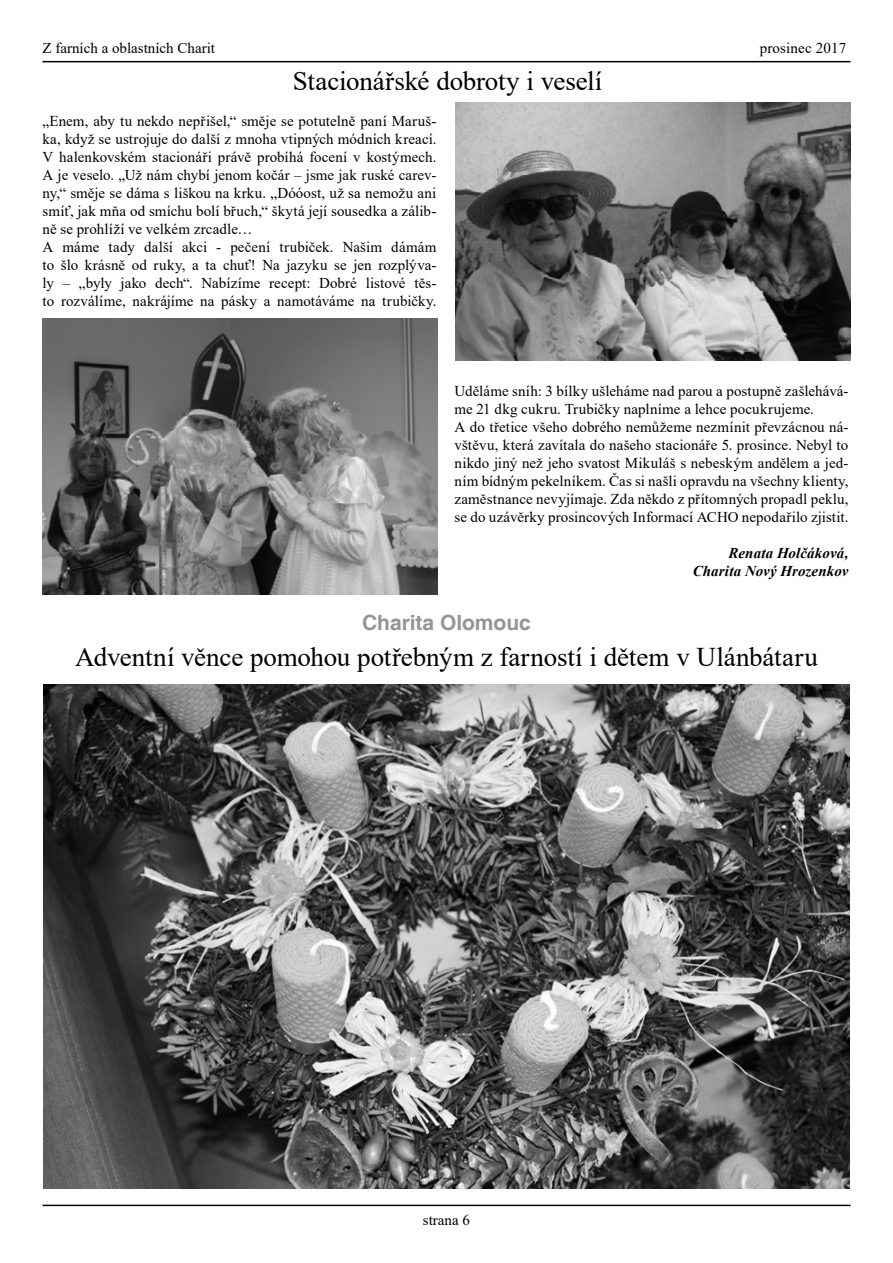
<style>
.page{position:relative;width:893px;height:1263px;background:#fff}
.page>*{position:absolute;margin:0;border:0;box-sizing:border-box;transform-origin:0 0}
.t1{font:27px "Times New Roman";letter-spacing:-.005em;color:#000}
.t2{font:700 21px "Helvetica";color:#939598}
.t3{font:15px/18px "Times New Roman";letter-spacing:.005em;color:#000}
.t4{font:italic 700 15px/18px "Times New Roman";letter-spacing:.005em;color:#000;text-align:right}
</style>
<div class="page">
<hr style="left:43px;top:1205px;width:807px;height:1px;background:#000">
<hr style="left:43px;top:61px;width:807px;height:1px;background:#000">
<img style="left:43px;top:684px;width:807px;height:504px">
<img style="left:42px;top:318px;width:396px;height:276px">
<img style="left:455px;top:103px;width:395px;height:257px">
<p class="t3" style="left:43px;top:38px;width:174px">Z farních a oblastních Charit</p>
<h1 class="t1" style="left:293px;top:62px;width:311px">Stacionářské dobroty i veselí</h1>
<p class="t3" style="left:43px;top:112px;width:396px">„Enem, aby tu nekdo nepřišel,“ směje se potutelně paní Maruš&shy;ka, když se ustrojuje do další z mnoha vtipných módních kreací.<br>V halenkovském stacionáři právě probíhá focení v kostýmech.<br>A je veselo. „Už nám chybí jenom kočár – jsme jak ruské carev&shy;ny,“ směje se dáma s liškou na krku. „Dóóost, už sa nemožu ani smíť, jak mňa od smíchu bolí břuch,“ škytá její sousedka a zálib&shy;ně se prohlíží ve velkém zrcadle…<br>A máme tady další akci - pečení trubiček. Našim dámám to šlo krásně od ruky, a ta chuť! Na jazyku se jen rozplýva&shy;ly – „byly jako dech“. Nabízíme recept: Dobré listové těs&shy;to rozválíme, nakrájíme na pásky a namotáváme na trubičky.</p>
<p class="t3" style="left:760px;top:38px;width:88px">prosinec 2017</p>
<p class="t3" style="left:454px;top:382px;width:395px">Uděláme sníh: 3 bílky ušleháme nad parou a postupně zašlehává&shy;me 21 dkg cukru. Trubičky naplníme a lehce pocukrujeme.<br>A do třetice všeho dobrého nemůžeme nezmínit převzácnou ná&shy;vštěvu, která zavítala do našeho stacionáře 5. prosince. Nebyl to nikdo jiný než jeho svatost Mikuláš s nebeským andělem a jed&shy;ním bídným pekelníkem. Čas si našli opravdu na všechny klienty, zaměstnance nevyjímaje. Zda někdo z přítomných propadl peklu, se do uzávěrky prosincových Informací ACHO nepodařilo zjistit.</p>
<p class="t4" style="left:693px;top:544px;width:157px">Renata Holčáková,<br>Charita Nový Hrozenkov</p>
<h2 class="t2" style="left:362px;top:610px;width:170px">Charita Olomouc</h2>
<h1 class="t1" style="left:75px;top:638px;width:744px">Adventní věnce pomohou potřebným z farností i dětem v Ulánbátaru</h1>
<p class="t3" style="left:423px;top:1210px;width:49px">strana 6</p>
</div>
